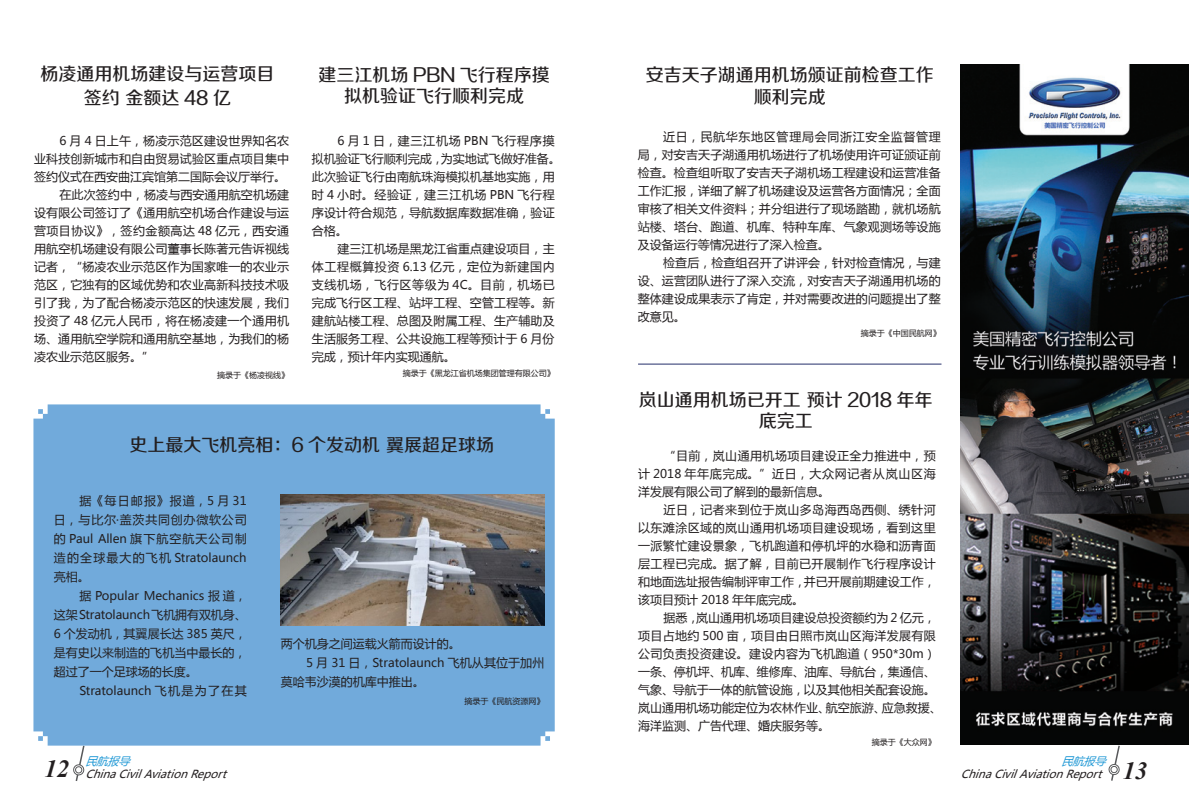
<style>
.page{position:relative;width:1191px;height:808px;background:#fff}
.page>*{position:absolute;margin:0;border:0;box-sizing:border-box;transform-origin:0 0}
.t1{font:italic 700 24.6px "Times New Roman";color:#231f20}
.t2{font:18px/21.6px "FZZZHUNHJW GB1 0";color:#231f20;text-align:center}
.t3{font:12px/18px "Microsoft Ya Hei";letter-spacing:.005em;color:#231f20;text-align:justify}
.t4{font:italic 11px "Microsoft Ya Hei";color:#231f20}
.t5{font:italic 11px "Microsoft Ya Hei";color:#1f98d5}
.t6{font:8px "Microsoft Ya Hei";color:#231f20}
</style>
<div class="page">
<svg style="left:73px;top:746px;width:12px;height:35px"></svg>
<svg style="left:1108px;top:745px;width:12px;height:36px"></svg>
<div style="left:33px;top:404px;width:522px;height:342px;background:#71aadb"></div>
<hr style="left:638px;top:364px;width:303px;height:1px;background:#242d6a">
<img style="left:961px;top:64px;width:227px;height:681px">
<img style="left:281px;top:495px;width:263px;height:130px">
<p class="t2" style="left:40px;top:63px;width:236px;line-height:24px">杨凌通用机场建设与运营项目签约 金额达 48 亿</p>
<p class="t3" style="left:34px;top:131px;width:257px;text-indent:26px">6 月 4 日上午，杨凌示范区建设世界知名农业科技创新城市和自由贸易试验区重点项目集中签约仪式在西安曲江宾馆第二国际会议厅举行。</p>
<p class="t3" style="left:34px;top:185px;width:257px;text-indent:26px">在此次签约中，杨凌与西安通用航空机场建设有限公司签订了《通用航空机场合作建设与运营项目协议》，签约金额高达 48 亿元，西安通用航空机场建设有限公司董事长陈著元告诉视线记者，“杨凌农业示范区作为国家唯一的农业示范区，它独有的区域优势和农业高新科技技术吸引了我，为了配合杨凌示范区的快速发展，我们投资了 48 亿元人民币，将在杨凌建一个通用机场、通用航空学院和通用航空基地，为我们的杨凌农业示范区服务。”</p>
<p class="t6" style="left:217px;top:369px;width:73px">摘录于《杨凌视线》</p>
<p class="t2" style="left:318px;top:65px;width:233px">建三江机场 PBN 飞行程序摸拟机验证飞行顺利完成</p>
<p class="t3" style="left:312px;top:131px;width:250px;text-align:left;text-indent:26px">6 月 1 日，建三江机场 PBN 飞行程序摸拟机验证飞行顺利完成，为实地试飞做好准备。此次验证飞行由南航珠海模拟机基地实施，用时 4 小时。经验证，建三江机场 PBN 飞行程序设计符合规范，导航数据库数据准确，验证合格。</p>
<p class="t3" style="left:312px;top:239px;width:244px;text-indent:26px">建三江机场是黑龙江省重点建设项目，主体工程概算投资 6.13 亿元，定位为新建国内支线机场，飞行区等级为 4C。目前，机场已完成飞行区工程、站坪工程、空管工程等。新建航站楼工程、总图及附属工程、生产辅助及生活服务工程、公共设施工程等预计于 6 月份完成，预计年内实现通航。</p>
<p class="t6" style="left:403px;top:367px;width:153px">摘录于《黑龙江省机场集团管理有限公司》</p>
<p class="t2" style="left:130px;top:435px;width:366px">史上最大飞机亮相：6 个发动机 翼展超足球场</p>
<p class="t3" style="left:54px;top:491px;width:194px;line-height:19px;text-indent:26px">据《每日邮报》报道，5 月 31日，与比尔·盖茨共同创办微软公司的 Paul Allen 旗下航空航天公司制造的全球最大的飞机 Stratolaunch亮相。</p>
<p class="t3" style="left:54px;top:586px;width:194px;line-height:19px;text-indent:26px">据 Popular Mechanics 报道，这架Stratolaunch飞机拥有双机身、6 个发动机，其翼展长达 385 英尺，是有史以来制造的飞机当中最长的，超过了一个足球场的长度。</p>
<p class="t3" style="left:79px;top:681px;width:169px">Stratolaunch 飞机是为了在其</p>
<p class="t5" style="left:85px;top:754px;width:51px">民航报导</p>
<h1 class="t1" style="left:45px;top:752px;width:26px">12</h1>
<p class="t4" style="left:85px;top:767px;width:147px">ChinaCivilAviationReport</p>
<p class="t3" style="left:281px;top:635px;width:181px">两个机身之间运载火箭而设计的。</p>
<p class="t3" style="left:281px;top:653px;width:265px;line-height:19px;text-indent:26px">5 月 31 日，Stratolaunch 飞机从其位于加州莫哈韦沙漠的机库中推出。</p>
<p class="t6" style="left:464px;top:696px;width:81px">摘录于《民航资源网》</p>
<p class="t2" style="left:645px;top:65px;width:289px">安吉天子湖通用机场颁证前检查工作顺利完成</p>
<p class="t3" style="left:637px;top:128px;width:304px;text-indent:26px">近日，民航华东地区管理局会同浙江安全监督管理局，对安吉天子湖通用机场进行了机场使用许可证颁证前检查。检查组听取了安吉天子湖机场工程建设和运营准备工作汇报，详细了解了机场建设及运营各方面情况；全面审核了相关文件资料；并分组进行了现场踏勘，就机场航站楼、塔台、跑道、机库、特种车库、气象观测场等设施及设备运行等情况进行了深入检查。</p>
<p class="t3" style="left:637px;top:254px;width:304px;text-indent:26px">检查后，检查组召开了讲评会，针对检查情况，与建设、运营团队进行了深入交流，对安吉天子湖通用机场的整体建设成果表示了肯定，并对需要改进的问题提出了整改意见。</p>
<p class="t6" style="left:860px;top:328px;width:81px">摘录于《中国民航网》</p>
<p class="t2" style="left:639px;top:390px;width:295px">岚山通用机场已开工 预计 2018 年年底完工</p>
<p class="t3" style="left:638px;top:446px;width:299px;text-indent:26px">“目前，岚山通用机场项目建设正全力推进中，预计 2018 年年底完成。”近日，大众网记者从岚山区海洋发展有限公司了解到的最新信息。</p>
<p class="t3" style="left:638px;top:500px;width:299px;text-indent:26px">近日，记者来到位于岚山多岛海西岛西侧、绣针河以东滩涂区域的岚山通用机场项目建设现场，看到这里一派繁忙建设景象，飞机跑道和停机坪的水稳和沥青面层工程已完成。据了解，目前已开展制作飞行程序设计和地面选址报告编制评审工作，并已开展前期建设工作，该项目预计 2018 年年底完成。</p>
<p class="t3" style="left:638px;top:608px;width:305px;text-align:left;text-indent:26px">据悉，岚山通用机场项目建设总投资额约为 2 亿元，项目占地约 500 亩，项目由日照市岚山区海洋发展有限公司负责投资建设。建设内容为飞机跑道（950*30m）一条、停机坪、机库、维修库、油库、导航台，集通信、气象、导航于一体的航管设施，以及其他相关配套设施。岚山通用机场功能定位为农林作业、航空旅游、应急救援、海洋监测、广告代理、婚庆服务等。</p>
<p class="t6" style="left:871px;top:736px;width:65px">摘录于《大众网》</p>
<p class="t5" style="left:1061px;top:753px;width:51px">民航报导</p>
<p class="t4" style="left:960px;top:766px;width:147px">ChinaCivilAviationReport</p>
<h1 class="t1" style="left:1122px;top:754px;width:26px">13</h1>
</div>
